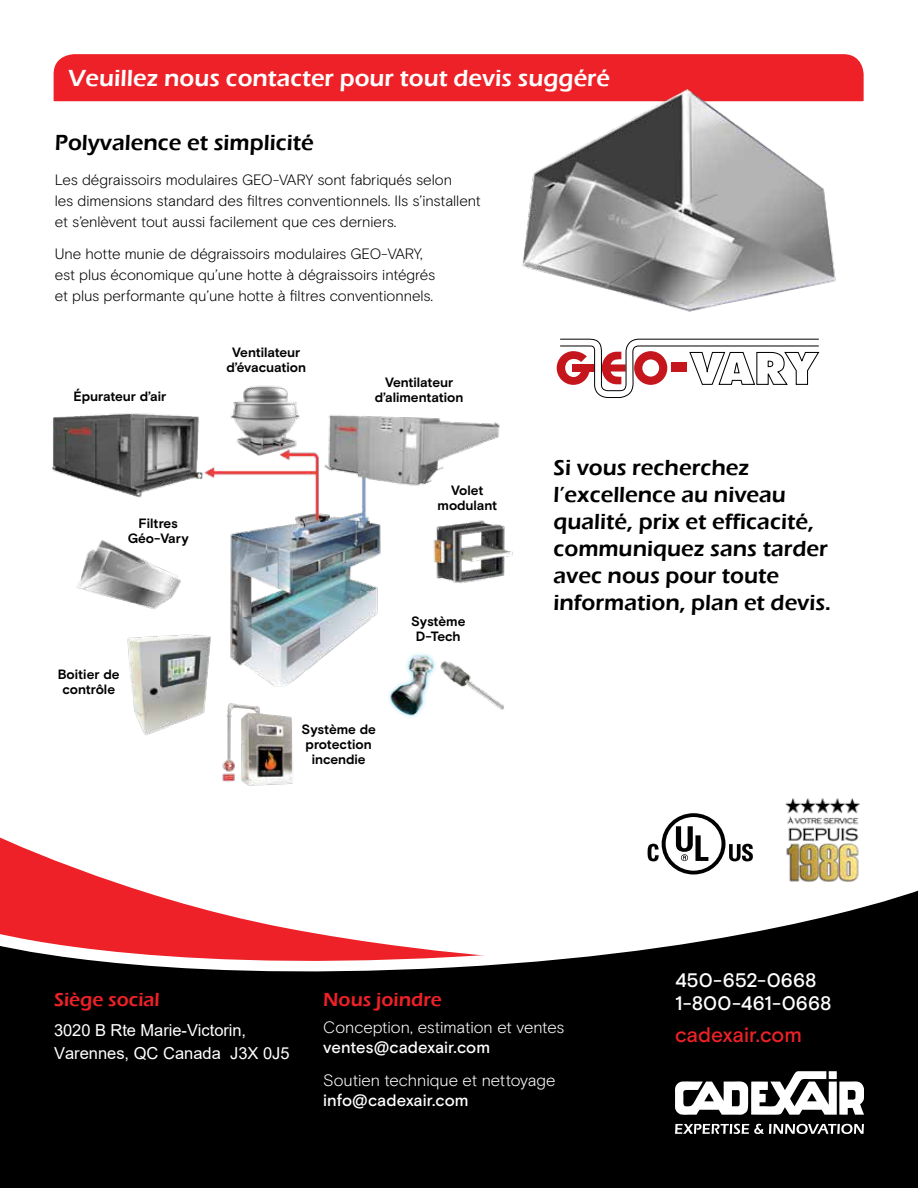
<style>
.page{position:relative;width:918px;height:1188px;background:#fff}
.page>*{position:absolute;margin:0;border:0;box-sizing:border-box;transform-origin:0 0}
.t1{font:600 24px "Eras ITC";color:#fff}
.t2{font:600 22.5px/27px "Eras ITC";color:#000}
.t3{font:500 21px "Basis Grotesque";letter-spacing:-.005em;color:#ed2127}
.t4{font:500 19.5px/23.4px "Basis Grotesque";letter-spacing:.005em;color:#fff}
.t5{font:600 19.5px "Eras ITC";color:#ed2127}
.t6{font:300 16.5px "Basis Grotesque";letter-spacing:-.005em;color:#fff}
.t7{font:16.5px/23.4px "Arial";color:#fff}
.t8{font:500 16.5px "Basis Grotesque";color:#fff}
.t9{font:300 15px/21px "Basis Grotesque";letter-spacing:-.005em;color:#000}
.t10{font:700 13.5px/15px "Basis Grotesque";letter-spacing:-.005em;color:#000;text-align:center}
</style>
<div class="page">
<svg style="left:0;top:837px;width:89px;height:36px"></svg>
<svg style="left:0;top:873px;width:126px;height:13px;background:#ef4247"></svg>
<svg style="left:0;top:886px;width:918px;height:302px;fill:#000"></svg>
<img style="left:785px;top:798px;width:75px;height:84px">
<div style="left:53px;top:54px;width:811px;height:48px;background:#ed2127"></div>
<img style="left:52px;top:385px;width:461px;height:401px">
<svg style="left:648px;top:813px;width:105px;height:62px"></svg>
<img style="left:511px;top:83px;width:331px;height:229px">
<svg style="left:557px;top:338px;width:263px;height:60px"></svg>
<div style="left:573px;top:364px;width:21px;height:7px;background:#c4161c"></div>
<svg style="left:675px;top:1071px;width:189px;height:44px"></svg>
<svg style="left:675px;top:1124px;width:189px;height:10px"></svg>
<h1 class="t1" style="left:69px;top:64px;width:543px">Veuillez nous contacter pour tout devis suggéré</h1>
<h2 class="t2" style="left:55px;top:130px;width:260px">Polyvalence et simplicité</h2>
<p class="t9" style="left:55px;top:169px;width:428px">Les dégraissoirs modulaires GEO-VARY sont fabriqués selon<br>les dimensions standard des filtres conventionnels. Ils s’installent et s’enlèvent tout aussi facilement que ces derniers.</p>
<p class="t9" style="left:55px;top:243px;width:382px">Une hotte munie de dégraissoirs modulaires GEO-VARY, est plus économique qu’une hotte à dégraissoirs intégrés et plus performante qu’une hotte à filtres conventionnels.</p>
<p class="t10" style="left:74px;top:389px;width:94px">Épurateur d’air</p>
<p class="t10" style="left:128px;top:515px;width:63px">Filtres<br>Géo-Vary</p>
<p class="t10" style="left:58px;top:667px;width:63px">Boitier de contrôle</p>
<p class="t10" style="left:226px;top:345px;width:81px">Ventilateur d’évacuation</p>
<p class="t10" style="left:375px;top:375px;width:90px">Ventilateur d’alimentation</p>
<p class="t10" style="left:438px;top:483px;width:61px">Volet modulant</p>
<p class="t10" style="left:411px;top:614px;width:56px">Système<br>D-Tech</p>
<p class="t10" style="left:302px;top:722px;width:76px">Système de protection incendie</p>
<h2 class="t2" style="left:554px;top:454px;width:279px">Si vous recherchez l’excellence au niveau qualité, prix et efficacité, communiquez sans tarder avec nous pour toute information, plan et devis.</h2>
<h3 class="t5" style="left:54px;top:989px;width:107px">Siège social</h3>
<p class="t7" style="left:54px;top:1018px;width:237px">3020 B Rte Marie-Victorin,<br>Varennes, QC Canada J3X 0J5</p>
<h3 class="t5" style="left:323px;top:989px;width:120px">Nous joindre</h3>
<p class="t6" style="left:323px;top:1017px;width:243px">Conception, estimation et ventes</p>
<p class="t8" style="left:323px;top:1037px;width:168px">ventes@cadexair.com</p>
<p class="t6" style="left:323px;top:1071px;width:234px">Soutien technique et nettoyage</p>
<p class="t8" style="left:323px;top:1090px;width:147px">info@cadexair.com</p>
<h3 class="t4" style="left:675px;top:968px;width:158px">450-652-0668<br>1-800-461-0668</h3>
<h3 class="t3" style="left:675px;top:1022px;width:128px">cadexair.com</h3>
</div>
